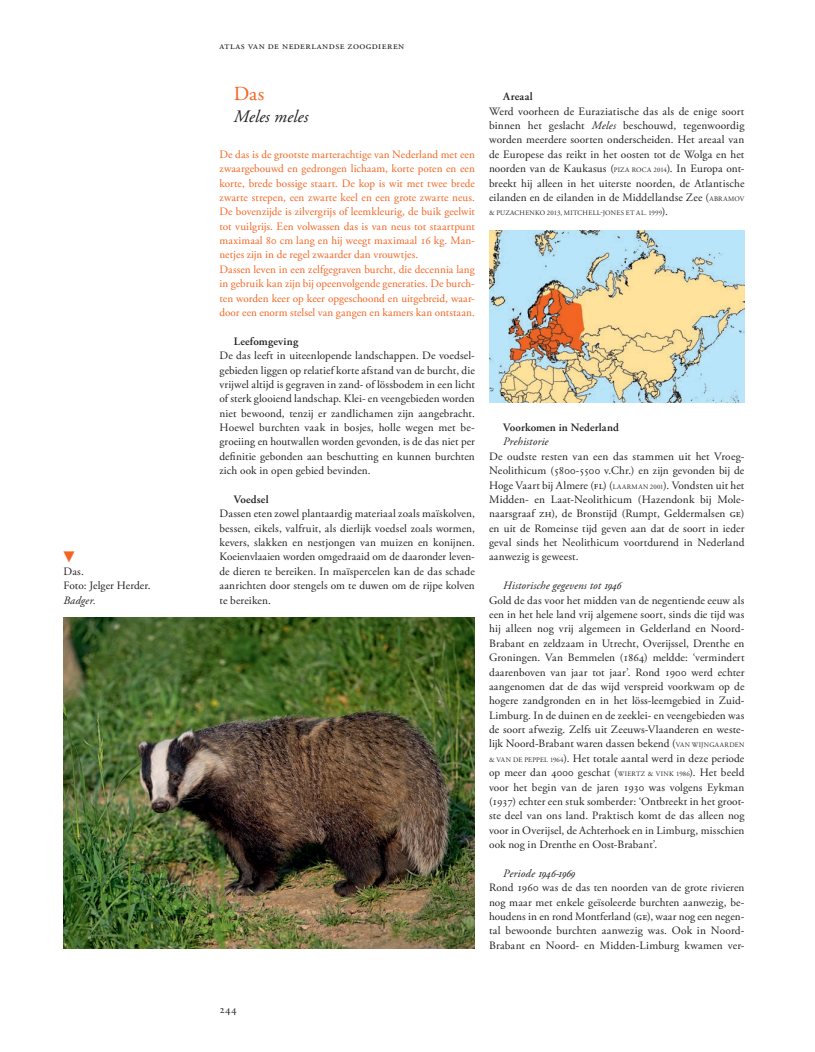
<style>
.page{position:relative;width:815px;height:1052px;background:#fff}
.page>*{position:absolute;margin:0;border:0;box-sizing:border-box;transform-origin:0 0}
.t1{font:20px "Adobe Garamond Pro";color:#f36421}
.t2{font:italic 17.5px "Adobe Garamond Pro";color:#231f20}
.t3{font:11.25px/14.4px "Adobe Garamond Pro";letter-spacing:.005em;color:#231f20;text-align:justify}
.t4{font:11.25px/14.4px "Adobe Garamond Pro";letter-spacing:.005em;color:#f36421}
.t5{font:600 11.25px "Adobe Garamond Pro";letter-spacing:.015em;color:#231f20}
.t6{font:italic 11.25px "Adobe Garamond Pro";letter-spacing:.015em;color:#231f20}
.t7{font:italic 11.25px "Adobe Garamond Exp";letter-spacing:-.04em;color:#231f20}
.t8{font:11.25px "Universal Std Newswith Comm Pi";color:#f36421}
.t9{font:10.62px "Adobe Garamond Pro";letter-spacing:.045em;color:#231f20}
.t10{font:6.88px "Adobe Garamond Pro";letter-spacing:.035em;color:#231f20}
.s1{font-style:italic}
.s2{font-size:6.88px}
.s3{font-size:11.25px}
.s4{font-family:"Adobe Garamond Exp";font-style:italic}
.s5{font-family:"Adobe Garamond Pro"}
.s6{font-style:inherit}
</style>
<div class="page">
<img style="left:63px;top:617px;width:411px;height:332px">
<img style="left:489px;top:230px;width:255px;height:172px">
<p class="t8" style="left:63px;top:552px;width:13px">▼</p>
<p class="t3" style="left:63px;top:564px;width:89px">Das.<br>Foto: Jelger Herder.</p>
<p class="t6" style="left:63px;top:593px;width:34px">Badger.</p>
<p class="t9" style="left:219px;top:39px;width:186px">atlas van de nederlandse zoogdieren</p>
<h1 class="t1" style="left:233px;top:82px;width:32px">Das</h1>
<h2 class="t2" style="left:233px;top:105px;width:76px">Meles meles</h2>
<p class="t4" style="left:219px;top:147px;width:257px">De das is de grootste marterachtige van Nederland met een zwaargebouwd en gedrongen lichaam, korte poten en een korte, brede bossige staart. De kop is wit met twee brede zwarte strepen, een zwarte keel en een grote zwarte neus.<br>De bovenzijde is zilvergrijs of leemkleurig, de buik geelwit tot vuilgrijs. Een volwassen das is van neus tot staartpunt maximaal 80 cm lang en hij weegt maximaal 16 kg. Man&shy;netjes zijn in de regel zwaarder dan vrouwtjes.<br>Dassen leven in een zelfgegraven burcht, die decennia lang in gebruik kan zijn bij opeenvolgende generaties. De burch&shy;ten worden keer op keer opgeschoond en uitgebreid, waar&shy;door een enorm stelsel van gangen en kamers kan ontstaan.</p>
<p class="t5" style="left:233px;top:335px;width:66px">Leefomgeving</p>
<p class="t3" style="left:219px;top:349px;width:257px">De das leeft in uiteenlopende landschappen. De voedsel&shy;gebieden liggen op relatief korte afstand van de burcht, die vrijwel altijd is gegraven in zand- of lössbodem in een licht of sterk glooiend landschap. Klei- en veengebieden worden niet bewoond, tenzij er zandlichamen zijn aangebracht.<br>Hoewel burchten vaak in bosjes, holle wegen met be&shy;groeiing en houtwallen worden gevonden, is de das niet per definitie gebonden aan beschutting en kunnen burchten zich ook in open gebied bevinden.</p>
<p class="t5" style="left:233px;top:493px;width:36px">Voedsel</p>
<p class="t3" style="left:219px;top:507px;width:257px">Dassen eten zowel plantaardig materiaal zoals maïskolven, bessen, eikels, valfruit, als dierlijk voedsel zoals wormen, kevers, slakken en nestjongen van muizen en konijnen.<br>Koeienvlaaien worden omgedraaid om de daaronder leven&shy;de dieren te bereiken. In maïspercelen kan de das schade aanrichten door stengels om te duwen om de rijpe kolven te bereiken.</p>
<p class="t5" style="left:503px;top:90px;width:31px">Areaal</p>
<p class="t3" style="left:489px;top:104px;width:257px">Werd voorheen de Euraziatische das als de enige soort binnen het geslacht <span class="s1">Meles</span> beschouwd, tegenwoordig worden meerdere soorten onderscheiden. Het areaal van de Europese das reikt in het oosten tot de Wolga en het noorden van de Kaukasus (<span class="s2">PIZA ROCA 2014</span>). In Europa ont&shy;breekt hij alleen in het uiterste noorden, de Atlantische eilanden en de eilanden in de Middellandse Zee (<span class="s2">ABRAMOV</span></p>
<p class="t10" style="left:489px;top:209px;width:180px">&amp; PUZACHENKO 2013, MITCHELL-JONES ET AL. 1999<span class="s3">).</span></p>
<p class="t5" style="left:503px;top:421px;width:117px">Voorkomen in Nederland</p>
<p class="t6" style="left:503px;top:435px;width:47px">Prehistorie</p>
<p class="t3" style="left:489px;top:449px;width:257px">De oudste resten van een das stammen uit het Vroeg-Neolithicum (5800-5500 v.Chr.) en zijn gevonden bij de Hoge Vaart bij Almere (fl) (<span class="s2">LAARMAN 2001</span>). Vondsten uit het Midden- en Laat-Neolithicum (Hazendonk bij Mole&shy;naarsgraaf zh), de Bronstijd (Rumpt, Geldermalsen ge) en uit de Romeinse tijd geven aan dat de soort in ieder geval sinds het Neolithicum voortdurend in Nederland aanwezig is geweest.</p>
<p class="t3" style="left:489px;top:579px;width:257px;text-align:left;text-indent:14px"><span class="s1">Historische gegevens tot</span> <span class="s4">1946<br></span>Gold de das voor het midden van de negentiende eeuw als een in het hele land vrij algemene soort, sinds die tijd was hij alleen nog vrij algemeen in Gelderland en Noord-Brabant en zeldzaam in Utrecht, Overijssel, Drenthe en Groningen. Van Bemmelen (1864) meldde: ‘vermindert daarenboven van jaar tot jaar’. Rond 1900 werd echter aangenomen dat de das wijd verspreid voorkwam op de hogere zandgronden en in het löss-leemgebied in Zuid-Limburg. In de duinen en de zeeklei- en veengebieden was de soort afwezig. Zelfs uit Zeeuws-Vlaanderen en weste&shy;lijk Noord-Brabant waren dassen bekend (<span class="s2">VAN WIJNGAARDEN &amp; VAN DE PEPPEL 1964</span>). Het totale aantal werd in deze periode op meer dan 4000 geschat (<span class="s2">WIERTZ &amp; VINK 1986</span>). Het beeld voor het begin van de jaren 1930 was volgens Eykman (1937) echter een stuk somberder: ‘Ontbreekt in het groot&shy;ste deel van ons land. Praktisch komt de das alleen nog voor in Overijsel, de Achterhoek en in Limburg, misschien ook nog in Drenthe en Oost-Brabant’.</p>
<p class="t7" style="left:503px;top:868px;width:73px"><span class="s5">Periode</span> 1946<span class="s6">-</span>1969</p>
<p class="t3" style="left:489px;top:881px;width:257px">Rond 1960 was de das ten noorden van de grote rivieren nog maar met enkele geïsoleerde burchten aanwezig, be&shy;houdens in en rond Montferland (ge), waar nog een negen&shy;tal bewoonde burchten aanwezig was. Ook in Noord-Brabant en Noord- en Midden-Limburg kwamen ver-</p>
<p class="t3" style="left:219px;top:1002px;width:19px">244</p>
</div>
